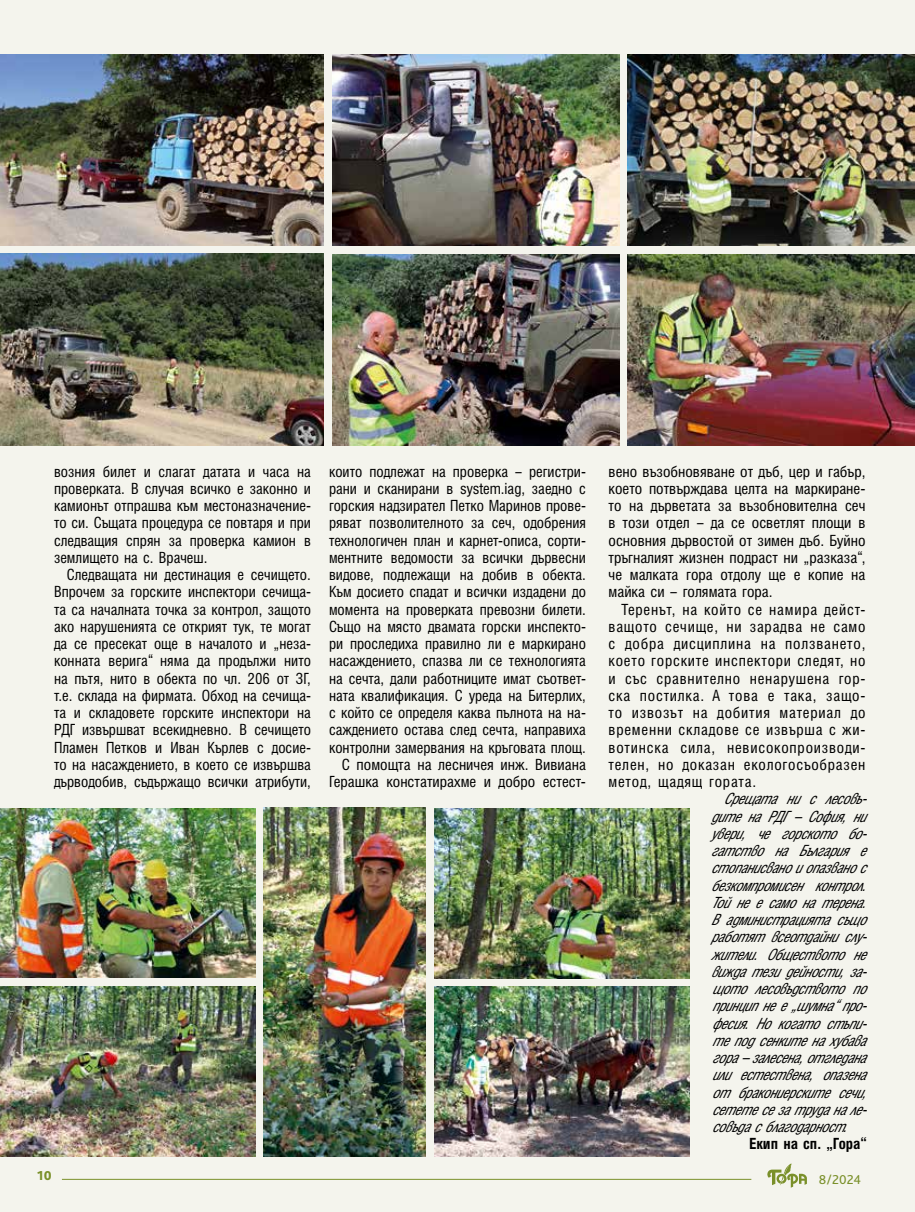
<style>
.page{position:relative;width:915px;height:1212px;background:#fff}
.page>*{position:absolute;margin:0;border:0;box-sizing:border-box;transform-origin:0 0}
.t1{font:15.45px/17.2px "Hebar Condensed CYR";color:#000;text-align:justify}
.t2{font:italic 15.45px/17.2px "Hebar Condensed CYR";letter-spacing:-.02em;color:#000;text-align:justify;scale:.92 1}
.t3{font:700 15.45px "Hebar Condensed CYR";color:#000}
.t4{font:13.5px "Bliss Pro";color:#7a902a}
.t5{font:800 13.5px "Bliss Pro";color:#7a902a}
</style>
<div class="page">
<div style="left:0;top:0;width:914px;height:1212px;background:#f4f4ed"></div>
<img style="left:0;top:54px;width:323px;height:191px">
<img style="left:332px;top:54px;width:287px;height:191px">
<img style="left:627px;top:54px;width:287px;height:191px">
<img style="left:0;top:254px;width:323px;height:191px">
<img style="left:332px;top:254px;width:287px;height:191px">
<img style="left:627px;top:254px;width:287px;height:191px">
<img style="left:434px;top:986px;width:255px;height:171px">
<img style="left:0;top:986px;width:255px;height:171px">
<img style="left:434px;top:808px;width:255px;height:170px">
<img style="left:0;top:808px;width:255px;height:170px">
<img style="left:264px;top:808px;width:161px;height:349px">
<hr style="left:62px;top:1179px;width:689px;height:1px;background:#7a902a">
<svg style="left:767px;top:1163px;width:39px;height:25px"></svg>
<p class="t1" style="left:54px;top:463px;width:258px">возния билет и слагат датата и часа на проверката. В случая всичко е законно и камионът отпрашва към местоназначение&shy;то си. Същата процедура се повтаря и при следващия спрян за проверка камион в землището на с. Врачеш.</p>
<p class="t1" style="left:54px;top:566px;width:258px;text-indent:13px">Следващата ни дестинация е сечището.<br>Впрочем за горските инспектори сечища&shy;та са началната точка за контрол, защото ако нарушенията се открият тук, те могат да се пресекат още в началото и „неза&shy;конната верига“ няма да продължи нито на пътя, нито в обекта по чл. 206 от ЗГ, т.е. склада на фирмата. Обход на сечища&shy;та и складовете горските инспектори на РДГ извършват всекидневно. В сечището Пламен Петков и Иван Кърлев с досие&shy;то на насаждението, в което се извършва дърводобив, съдържащо всички атрибути,</p>
<p class="t1" style="left:329px;top:463px;width:258px;text-align:right">които подлежат на проверка – регистри&shy;рани и сканирани в system.iag, заедно с горския надзирател Петко Маринов прове&shy;ряват позволителното за сеч, одобрения технологичен план и карнет-описа, сорти&shy;ментните ведомости за всички дървесни видове, подлежащи на добив в обекта.<br>Към досието спадат и всички издадени до момента на проверката превозни билети.<br>Също на място двамата горски инспекто&shy;ри проследиха правилно ли е маркирано насаждението, спазва ли се технологията на сечта, дали работниците имат съответ&shy;ната квалификация. С уреда на Битерлих, с който се определя каква пълнота на на&shy;саждението остава след сечта, направиха контролни замервания на кръговата площ.<br>С помощта на лесничея инж. Вивиана Герашка констатирахме и добро естест-</p>
<p class="t1" style="left:608px;top:463px;width:258px">вено възобновяване от дъб, цер и габър, което потвърждава целта на маркиране&shy;то на дърветата за възобновителна сеч в този отдел – да се осветлят площи в основния дървостой от зимен дъб. Буйно тръгналият жизнен подраст ни „разказа“, че малката гора отдолу ще е копие на майка си – голямата гора.</p>
<p class="t1" style="left:608px;top:601px;width:258px;text-indent:13px">Теренът, на който се намира дейст&shy;ващото сечище, ни зарадва не само с добра дисциплина на ползването, което горските инспектори следят, но и със сравнително ненарушена гор&shy;ска постилка. А това е така, защо&shy;то извозът на добития материал до временни складове се извърша с жи&shy;вотинска сила, невисокопроизводи&shy;телен, но доказан екологосъобразен метод, щадящ гората.</p>
<p class="t2" style="left:710px;top:790px;width:175px;text-indent:13px">Срещата ни с лесовъ&shy;дите на РДГ – София, ни увери, че горското бо&shy;гатство на България е стопанисваноиопазванос безкомпромисен контрол.<br>Той не е само на терена.<br>В администрацията също работят всеотдайни слу - жители. Обществото не виждатезидейности,за&shy;щото лесовъдството по принципнее„шумна“ про&shy;фесия. Но когато стъпи&shy;теподсенкитенахубава гора–залесена,отгледана или естествена, опазена от бракониерските сечи, сететесезатруданале&shy;совъдасблагодарност.</p>
<p class="t3" style="left:748px;top:1135px;width:119px">Екип на сп. „Гора“</p>
<p class="t5" style="left:37px;top:1167px;width:16px">10</p>
<p class="t4" style="left:818px;top:1171px;width:44px">8/2024</p>
</div>
